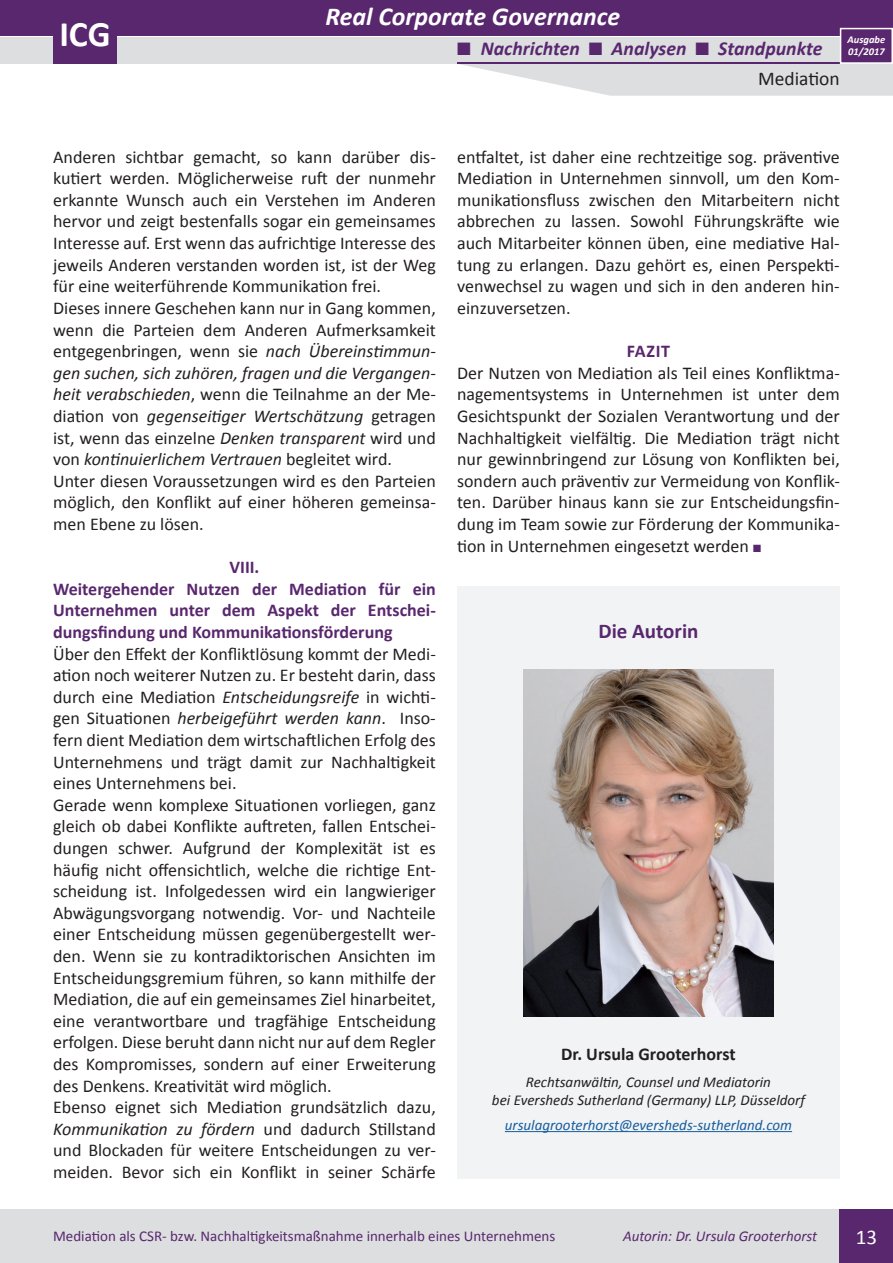
<style>
.page{position:relative;width:893px;height:1263px;background:#fff}
.page>*{position:absolute;margin:0;border:0;box-sizing:border-box;transform-origin:0 0}
.t1{font:700 36px "Calibri";color:#fff}
.t2{font:italic 700 25.8px "Calibri";color:#fff}
.t3{font:700 21px "Calibri";color:#59276e}
.t4{font:21px "Calibri";color:#fff}
.t5{font:italic 700 19.8px "Calibri";color:#59276e}
.t6{font:19.5px "Calibri";color:#231f20}
.t7{font:18px/21.6px "Calibri";color:#231f20;text-align:justify}
.t8{font:700 18px/21.6px "Calibri";color:#59276e}
.t9{font:700 18px "Calibri";color:#231f20}
.t10{font:italic 15px/18px "Calibri";color:#231f20;text-align:center}
.t11{font:15px "Calibri";color:#59276e}
.t12{font:italic 15px "Calibri";color:#175d9e}
.t13{font:italic 15px "Calibri";color:#59276e}
.t14{font:italic 700 10.5px/12.6px "Calibri";color:#fff}
.s1{font-style:italic}
.s2{color:#59276e}
</style>
<div class="page">
<div style="left:457px;top:586px;width:383px;height:592px;background:#f1f3f4"></div>
<div style="left:0;top:37px;width:893px;height:27px;background:#dddee0"></div>
<div style="left:0;top:0;width:893px;height:36px;background:#59276e"></div>
<div style="left:0;top:1210px;width:893px;height:53px;background:#dddee0"></div>
<div style="left:840px;top:1210px;width:53px;height:53px;background:#59276e"></div>
<svg style="left:460px;top:64px;width:433px;height:32px"></svg>
<hr style="left:457px;top:63px;width:383px;height:1px;background:#59276e">
<div style="left:53px;top:0;width:64px;height:64px;background:#59276e"></div>
<div style="left:841px;top:29px;width:51px;height:34px;background:#59276e"></div>
<div style="left:840px;top:28px;width:53px;height:36px;border:2px solid #fff"></div>
<hr style="left:505px;top:1131px;width:287px;height:1px;background:#175d9e">
<img style="left:523px;top:670px;width:251px;height:347px">
<h1 class="t1" style="left:59px;top:11px;width:53px">ICG</h1>
<h2 class="t2" style="left:326px;top:1px;width:296px">Real Corporate Governance</h2>
<p class="t5" style="left:457px;top:36px;width:367px">■ Nachrichten ■ Analysen ■ Standpunkte</p>
<p class="t6" style="left:758px;top:66px;width:83px">Mediation</p>
<p class="t14" style="left:847px;top:33px;width:39px">Ausgabe<br>01/2017</p>
<p class="t7" style="left:53px;top:145px;width:384px;text-align:left">Anderen sichtbar gemacht, so kann darüber dis&shy;kutiert werden. Möglicherweise ruft der nunmehr erkannte Wunsch auch ein Verstehen im Anderen hervor und zeigt bestenfalls sogar ein gemeinsames Interesse auf. Erst wenn das aufrichtige Interesse des jeweils Anderen verstanden worden ist, ist der Weg für eine weiterführende Kommunikation frei.<br>Dieses innere Geschehen kann nur in Gang kommen, wenn die Parteien dem Anderen Aufmerksamkeit entgegenbringen, wenn sie <span class="s1">nach Übereinstimmun&shy;gen suchen, sich zuhören, fragen und die Vergangen&shy;heit verabschieden</span>, wenn die Teilnahme an der Me&shy;diation von <span class="s1">gegenseitiger Wertschätzung</span> getragen ist, wenn das einzelne <span class="s1">Denken transparent</span> wird und von <span class="s1">kontinuierlichem Vertrauen</span> begleitet wird.<br>Unter diesen Voraussetzungen wird es den Parteien möglich, den Konflikt auf einer höheren gemeinsa&shy;men Ebene zu lösen.</p>
<p class="t8" style="left:53px;top:555px;width:384px;text-indent:176px">VIII.<br>Weitergehender Nutzen der Mediation für ein Unternehmen unter dem Aspekt der Entschei&shy;dungsfindung und Kommunikationsförderung</p>
<p class="t7" style="left:53px;top:642px;width:384px;text-align:left">Über den Effekt der Konfliktlösung kommt der Medi&shy;ation noch weiterer Nutzen zu. Er besteht darin, dass durch eine Mediation <span class="s1">Entscheidungsreife</span> in wichti&shy;gen Situationen <span class="s1">herbeigeführt werden kann</span>. Inso&shy;fern dient Mediation dem wirtschaftlichen Erfolg des Unternehmens und trägt damit zur Nachhaltigkeit eines Unternehmens bei.<br>Gerade wenn komplexe Situationen vorliegen, ganz gleich ob dabei Konflikte auftreten, fallen Entschei&shy;dungen schwer. Aufgrund der Komplexität ist es häufig nicht offensichtlich, welche die richtige Ent&shy;scheidung ist. Infolgedessen wird ein langwieriger Abwägungsvorgang notwendig. Vor- und Nachteile einer Entscheidung müssen gegenübergestellt wer&shy;den. Wenn sie zu kontradiktorischen Ansichten im Entscheidungsgremium führen, so kann mithilfe der Mediation, die auf ein gemeinsames Ziel hinarbeitet, eine verantwortbare und tragfähige Entscheidung erfolgen. Diese beruht dann nicht nur auf dem Regler des Kompromisses, sondern auf einer Erweiterung des Denkens. Kreativität wird möglich.<br>Ebenso eignet sich Mediation grundsätzlich dazu, <span class="s1">Kommunikation zu fördern</span> und dadurch Stillstand und Blockaden für weitere Entscheidungen zu ver&shy;meiden. Bevor sich ein Konflikt in seiner Schärfe</p>
<p class="t7" style="left:457px;top:145px;width:384px">entfaltet, ist daher eine rechtzeitige sog. präventive Mediation in Unternehmen sinnvoll, um den Kom&shy;munikationsfluss zwischen den Mitarbeitern nicht abbrechen zu lassen. Sowohl Führungskräfte wie auch Mitarbeiter können üben, eine mediative Hal&shy;tung zu erlangen. Dazu gehört es, einen Perspekti&shy;venwechsel zu wagen und sich in den anderen hin&shy;einzuversetzen.</p>
<p class="t8" style="left:627px;top:339px;width:45px">FAZIT</p>
<p class="t7" style="left:457px;top:361px;width:384px">Der Nutzen von Mediation als Teil eines Konfliktma&shy;nagementsystems in Unternehmen ist unter dem Gesichtspunkt der Sozialen Verantwortung und der Nachhaltigkeit vielfältig. Die Mediation trägt nicht nur gewinnbringend zur Lösung von Konflikten bei, sondern auch präventiv zur Vermeidung von Konflik&shy;ten. Darüber hinaus kann sie zur Entscheidungsfin&shy;dung im Team sowie zur Förderung der Kommunika&shy;tion in Unternehmen eingesetzt werden <span class="s2">■</span></p>
<p class="t3" style="left:598px;top:618px;width:101px">Die Autorin</p>
<p class="t9" style="left:561px;top:1042px;width:176px">Dr. Ursula Grooterhorst</p>
<p class="t10" style="left:492px;top:1072px;width:314px">Rechtsanwältin, Counsel und Mediatorin<br>bei Eversheds Sutherland (Germany) LLP, Düsseldorf</p>
<p class="t12" style="left:505px;top:1115px;width:289px">ursulagrooterhorst@eversheds-sutherland.com</p>
<p class="t11" style="left:53px;top:1226px;width:504px">Mediation als CSR- bzw. Nachhaltigkeitsmaßnahme innerhalb eines Unternehmens</p>
<p class="t13" style="left:623px;top:1226px;width:196px">Autorin: Dr. Ursula Grooterhorst</p>
<p class="t4" style="left:856px;top:1224px;width:23px">13</p>
</div>
